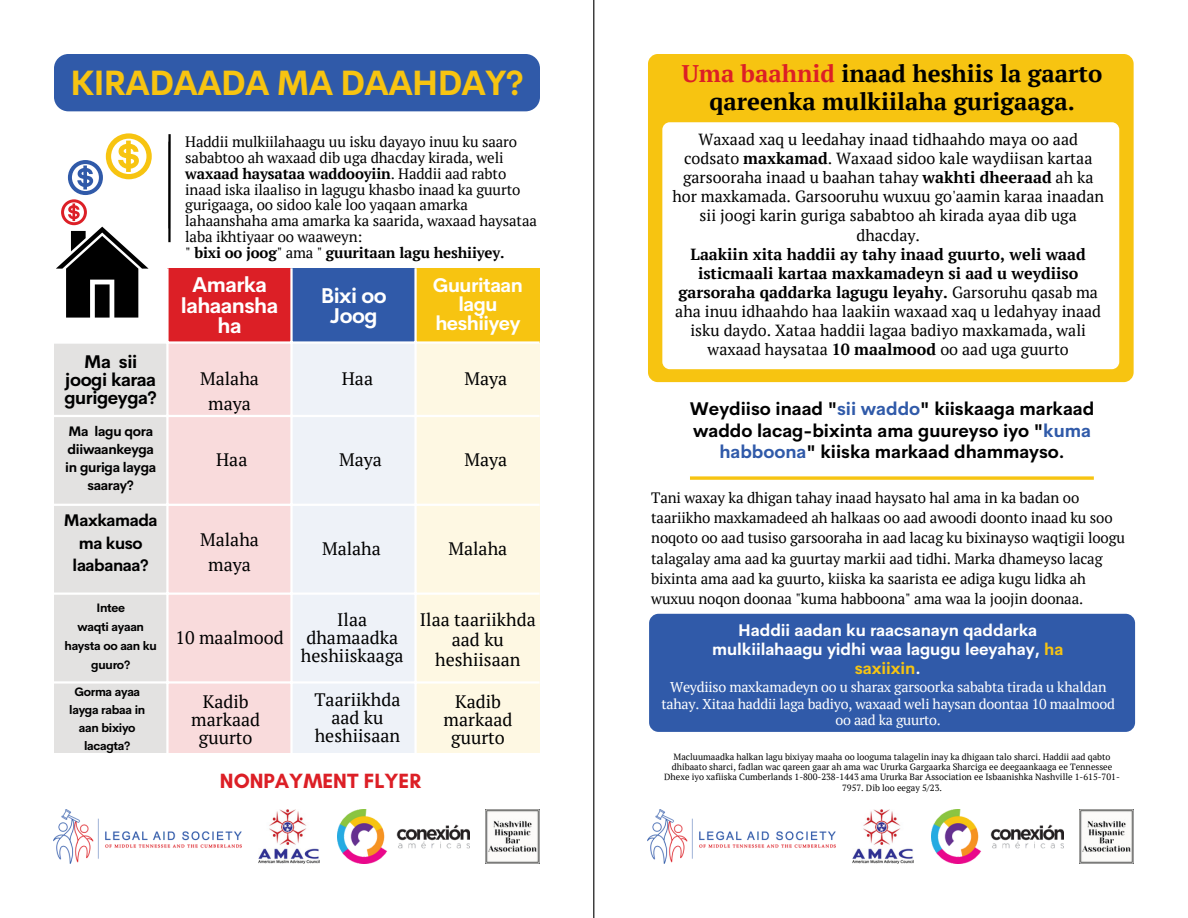
<style>
.page{position:relative;width:1188px;height:918px;background:#fff}
.page>*{position:absolute;margin:0;border:0;box-sizing:border-box;transform-origin:0 0}
.t1{font:700 34.5px "Cerebri Sans";letter-spacing:-.035em;color:#f7c411}
.t2{font:700 24px/28.2px "PT Serif";color:#000;text-align:center}
.t3{font:700 21px/20.2px "Cerebri Sans";letter-spacing:-.025em;color:#fff;text-align:center}
.t4{font:700 21px "Glacial Indifference";color:#dc1f26}
.t5{font:700 19.5px/19.2px "Cerebri Sans";letter-spacing:-.025em;color:#fff;text-align:center}
.t6{font:18px/18px "PT Serif";color:#000;text-align:center}
.t7{font:700 18px/21.3px "Cerebri Sans";color:#000;text-align:center}
.t8{font:700 18px/18px "Cerebri Sans";letter-spacing:-.025em;color:#000;text-align:center}
.t9{font:700 16.5px/19.2px "Cerebri Sans";letter-spacing:-.005em;color:#fff;text-align:center}
.t10{font:700 16.5px/22.5px "Cerebri Sans";letter-spacing:-.025em;color:#000;text-align:center}
.t11{font:16.05px/19.2px "PT Serif";color:#000;text-align:center}
.t12{font:15px/15.8px "PT Serif";letter-spacing:-.01em;color:#000}
.t13{font:700 15px "PT Serif";letter-spacing:-.01em;color:#000}
.t14{font:14.25px/16.8px "PT Serif";letter-spacing:-.02em;color:#fff;text-align:center}
.t15{font:700 13.5px/18px "Cerebri Sans";letter-spacing:-.025em;color:#000;text-align:center}
.t16{font:700 12px/18px "Cerebri Sans";letter-spacing:-.025em;color:#000;text-align:center}
.t17{font:9px/10.2px "PT Serif";color:#000;text-align:center}
.s1{font-weight:700}
.s2{font-weight:400}
.s3{color:#dc1f26}
.s4{color:#305aa9}
.s5{color:#f7c411}
</style>
<div class="page">
<div style="left:54px;top:54px;width:486px;height:57px;background:#305aa9;border-radius:14px"></div>
<div style="left:167px;top:268px;width:125px;height:75px;background:#dc1f26"></div>
<div style="left:292px;top:268px;width:124px;height:75px;background:#305aa9"></div>
<div style="left:416px;top:268px;width:124px;height:75px;background:#f7c411"></div>
<div style="left:54px;top:343px;width:113px;height:410px;background:#e3e2e1"></div>
<div style="left:167px;top:343px;width:125px;height:410px;background:#f9dbdc"></div>
<div style="left:292px;top:343px;width:124px;height:410px;background:#eef2f8"></div>
<div style="left:416px;top:343px;width:124px;height:410px;background:#fef8e3"></div>
<hr style="left:166px;top:268px;width:3px;height:485px;background:#fff">
<hr style="left:290px;top:268px;width:3px;height:485px;background:#fff">
<hr style="left:414px;top:268px;width:3px;height:485px;background:#fff">
<hr style="left:54px;top:341px;width:486px;height:3px;background:#fff">
<hr style="left:54px;top:415px;width:486px;height:2px;background:#fff">
<hr style="left:54px;top:504px;width:486px;height:2px;background:#fff">
<hr style="left:54px;top:593px;width:486px;height:2px;background:#fff">
<hr style="left:54px;top:681px;width:486px;height:3px;background:#fff">
<svg style="left:56px;top:227px;width:93px;height:91px"></svg>
<div style="left:649px;top:614px;width:486px;height:118px;background:#305aa9;border-radius:9px"></div>
<hr style="left:690px;top:477px;width:404px;height:3px;background:#f7c411">
<div style="left:648px;top:54px;width:486px;height:328px;background:#f7c411;border-radius:10px"></div>
<div style="left:662px;top:122px;width:457px;height:247px;background:#fff;border-radius:7px"></div>
<hr style="left:593px;top:0;width:1px;height:918px;background:#000">
<img style="left:486px;top:810px;width:54px;height:54px">
<img style="left:54px;top:810px;width:188px;height:54px">
<img style="left:337px;top:810px;width:133px;height:54px">
<img style="left:258px;top:810px;width:62px;height:54px">
<img style="left:931px;top:810px;width:133px;height:54px">
<img style="left:648px;top:810px;width:188px;height:54px">
<img style="left:1080px;top:810px;width:54px;height:54px">
<img style="left:852px;top:810px;width:62px;height:54px">
<div style="left:61px;top:199px;width:26px;height:26px;border:3px solid #dc1f26;border-radius:50%"></div>
<svg style="left:68px;top:203px;width:12px;height:18px"></svg>
<div style="left:68px;top:160px;width:35px;height:35px;border:4px solid #305aa9;border-radius:50%"></div>
<svg style="left:77px;top:166px;width:16px;height:23px"></svg>
<div style="left:106px;top:133px;width:46px;height:46px;border:5px solid #f7c411;border-radius:50%"></div>
<svg style="left:118px;top:141px;width:21px;height:31px"></svg>
<hr style="left:168px;top:134px;width:3px;height:108px;background:#000">
<p class="t1" style="left:70px;top:60px;width:455px">KIRADAADA MA DAAHDAY?</p>
<p class="t8" style="left:64px;top:353px;width:94px">Ma sii joogi karaa gurigeyga?</p>
<p class="t15" style="left:65px;top:422px;width:92px">Ma lagu qora diiwaankeyga in guriga layga saaray?</p>
<p class="t10" style="left:64px;top:509px;width:95px">Maxkamada ma kuso laabanaa?</p>
<p class="t16" style="left:96px;top:599px;width:30px">Intee</p>
<p class="t16" style="left:65px;top:617px;width:94px;line-height:19px">waqti ayaan haysta oo aan ku guuro?</p>
<p class="t16" style="left:69px;top:683px;width:78px">Gorma ayaa layga rabaa in aan bixiyo lacagta?</p>
<p class="t12" style="left:185px;top:134px;width:353px">Haddii mulkiilahaagu uu isku dayayo inuu ku saaro sababtoo ah waxaad dib uga dhacday kirada, weli <span class="s1">waxaad haysataa waddooyiin</span>. Haddii aad rabto inaad iska ilaaliso in lagugu khasbo inaad ka guurto gurigaaga, oo sidoo kale loo yaqaan amarka lahaanshaha ama amarka ka saarida, waxaad haysataa laba ikhtiyaar oo waaweyn:</p>
<p class="t13" style="left:185px;top:242px;width:321px"><span class="s2">"</span> bixi oo joog<span class="s2">" ama "</span> guuritaan lagu heshiiyey.</p>
<p class="t3" style="left:181px;top:275px;width:99px">Amarka lahaansha ha</p>
<p class="t3" style="left:321px;top:285px;width:68px">Bixi oo<br>Joog</p>
<p class="t5" style="left:433px;top:275px;width:92px">Guuritaan lagu heshiiyey</p>
<p class="t6" style="left:200px;top:366px;width:60px;line-height:24.8px">Malaha maya</p>
<p class="t6" style="left:216px;top:451px;width:33px">Haa</p>
<p class="t6" style="left:342px;top:370px;width:33px">Haa</p>
<p class="t6" style="left:339px;top:451px;width:44px">Maya</p>
<p class="t6" style="left:464px;top:370px;width:44px">Maya</p>
<p class="t6" style="left:464px;top:451px;width:44px">Maya</p>
<p class="t6" style="left:200px;top:527px;width:60px;line-height:24.8px">Malaha maya</p>
<p class="t6" style="left:176px;top:628px;width:110px">10 maalmood</p>
<p class="t6" style="left:322px;top:540px;width:60px">Malaha</p>
<p class="t6" style="left:448px;top:540px;width:60px">Malaha</p>
<p class="t6" style="left:301px;top:610px;width:104px">Ilaa dhamaadka heshiiskaaga</p>
<p class="t6" style="left:420px;top:609px;width:117px;line-height:20.2px">Ilaa taariikhda aad ku heshiisaan</p>
<p class="t6" style="left:191px;top:693px;width:70px">Kadib markaad guurto</p>
<p class="t6" style="left:314px;top:690px;width:88px">Taariikhda aad ku heshiisaan</p>
<p class="t6" style="left:444px;top:692px;width:70px">Kadib markaad guurto</p>
<p class="t4" style="left:220px;top:768px;width:203px">NONPAYMENT FLYER</p>
<p class="t2" style="left:682px;top:59px;width:422px"><span class="s3">Uma baahnid</span> inaad heshiis la gaarto qareenka mulkiilaha gurigaaga.</p>
<p class="t11" style="left:672px;top:129px;width:433px">Waxaad xaq u leedahay inaad tidhaahdo maya oo aad codsato <span class="s1">maxkamad</span>. Waxaad sidoo kale waydiisan kartaa garsooraha inaad u baahan tahay <span class="s1">wakhti dheeraad</span> ah ka hor maxkamada. Garsooruhu wuxuu go'aamin karaa inaadan sii joogi karin guriga sababtoo ah kirada ayaa dib uga dhacday.</p>
<p class="t11" style="left:675px;top:244px;width:427px"><span class="s1">Laakiin xita haddii ay tahy inaad guurto, weli waad isticmaali kartaa maxkamadeyn si aad u weydiiso garsoraha qaddarka lagugu leyahy.</span> Garsoruhu qasab ma aha inuu idhaahdo haa laakiin waxaad xaq u ledahyay inaad isku daydo. Xataa haddii lagaa badiyo maxkamada, wali waxaad haysataa <span class="s1">10 maalmood</span> oo aad uga guurto</p>
<p class="t7" style="left:690px;top:398px;width:406px">Weydiiso inaad "<span class="s4">sii waddo</span>" kiiskaaga markaad waddo lacag-bixinta ama guureyso iyo "<span class="s4">kuma habboona</span>" kiiska markaad dhammayso.</p>
<p class="t12" style="left:651px;top:487px;width:475px;line-height:20.2px">Tani waxay ka dhigan tahay inaad haysato hal ama in ka badan oo taariikho maxkamadeed ah halkaas oo aad awoodi doonto inaad ku soo noqoto oo aad tusiso garsooraha in aad lacag ku bixinayso waqtigii loogu talagalay ama aad ka guurtay markii aad tidhi. Marka dhameyso lacag bixinta ama aad ka guurto, kiiska ka saarista ee adiga kugu lidka ah wuxuu noqon doonaa "kuma habboona" ama waa la joojin doonaa.</p>
<p class="t9" style="left:738px;top:621px;width:301px">Haddii aadan ku raacsanayn qaddarka</p>
<p class="t9" style="left:712px;top:640px;width:353px">mulkiilahaagu yidhi waa lagugu leeyahay, <span class="s5">ha saxiixin</span>.</p>
<p class="t14" style="left:662px;top:678px;width:455px">Weydiiso maxkamadeyn oo u sharax garsoorka sababta tirada u khaldan tahay. Xitaa haddii laga badiyo, waxaad weli haysan doontaa 10 maalmood oo aad ka guurto.</p>
<p class="t17" style="left:664px;top:752px;width:457px">Macluumaadka halkan lagu bixiyay maaha oo looguma talagelin inay ka dhigaan talo sharci. Haddii aad qabto dhibaato sharci, fadlan wac qareen gaar ah ama wac Ururka Gargaarka Sharciga ee deegaankaaga ee Tennessee Dhexe iyo xafiiska Cumberlands 1-800-238-1443 ama Ururka Bar Association ee Isbaanishka Nashville 1-615-701- 7957. Dib loo eegay 5/23.</p>
</div>
